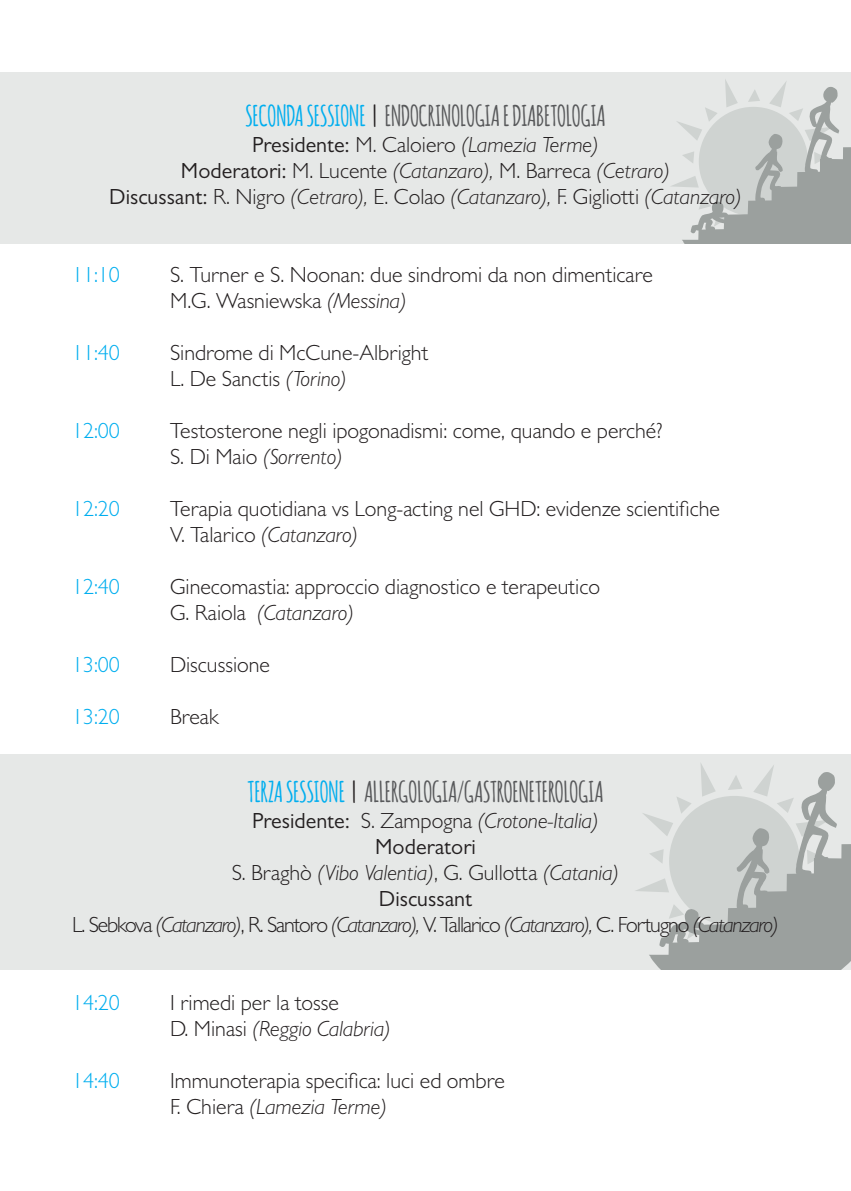
<style>
.page{position:relative;width:851px;height:1191px;background:#fff}
.page>*{position:absolute;margin:0;border:0;box-sizing:border-box;transform-origin:0 0}
.t1{font:700 28px "Amatic";color:#57585a}
.t2{font:300 22px/26px "Gill Sans MT Pro";color:#231f20}
.t3{font:italic 300 22px/26px "Gill Sans MT Pro";letter-spacing:-.05em;color:#231f20;text-align:center}
.t4{font:italic 300 22px/26px "Gill Sans MT Pro";letter-spacing:-.01em;color:#231f20;text-align:center}
.t5{font:300 22px "Gill Sans MT Pro";color:#00aeef}
.s1{color:#00aeef}
.s2{color:#231f20}
.s3{font-weight:400;font-style:normal}
.s4{font-style:normal}
.s5{font-style:italic}
</style>
<div class="page">
<hr style="left:0;top:332px;width:1px;height:225px;background:#e6e8e7">
<div style="left:0;top:72px;width:850px;height:172px;background:#e6e8e7"></div>
<svg style="left:0;top:754px;width:850px;height:215px;background:#dde0df"></svg>
<p class="t1" style="left:245px;top:96px;width:362px"><span class="s1">SECONDA SESSIONE</span> <span class="s2">|</span> ENDOCRINOLOGIA E DIABETOLOGIA</p>
<p class="t4" style="left:109px;top:131px;width:634px"><span class="s3">Presidente:</span> <span class="s4">M. Caloiero</span> (Lamezia Terme)<br><span class="s3">Moderatori:</span> <span class="s4">M. Lucente</span> (Catanzaro), <span class="s4">M. Barreca</span> (Cetraro)<br><span class="s3">Discussant:</span> <span class="s4">R. Nigro</span> (Cetraro), <span class="s4">E. Colao</span> (Catanzaro), <span class="s4">F. Gigliotti</span> (Catanzaro)</p>
<p class="t5" style="left:72px;top:261px;width:49px">11:10</p>
<p class="t2" style="left:170px;top:261px;width:484px">S. Turner e S. Noonan: due sindromi da non dimenticare<br>M.G. Wasniewska <span class="s5">(Messina)</span></p>
<p class="t5" style="left:72px;top:339px;width:49px">11:40</p>
<p class="t2" style="left:170px;top:339px;width:260px">Sindrome di McCune-Albright<br>L. De Sanctis <span class="s5">(Torino)</span></p>
<p class="t5" style="left:72px;top:417px;width:49px">12:00</p>
<p class="t2" style="left:170px;top:417px;width:494px">Testosterone negli ipogonadismi: come, quando e perché?<br>S. Di Maio <span class="s5">(Sorrento)</span></p>
<p class="t5" style="left:72px;top:495px;width:49px">12:20</p>
<p class="t2" style="left:170px;top:495px;width:551px">Terapia quotidiana vs Long-acting nel GHD: evidenze scientifiche<br>V. Talarico <span class="s5">(Catanzaro)</span></p>
<p class="t5" style="left:72px;top:573px;width:49px">12:40</p>
<p class="t2" style="left:170px;top:573px;width:431px">Ginecomastia: approccio diagnostico e terapeutico<br>G. Raiola <span class="s5">(Catanzaro)</span></p>
<p class="t5" style="left:72px;top:651px;width:49px">13:00</p>
<p class="t2" style="left:170px;top:651px;width:101px">Discussione</p>
<p class="t5" style="left:72px;top:703px;width:49px">13:20</p>
<p class="t2" style="left:170px;top:703px;width:50px">Break</p>
<p class="t1" style="left:247px;top:772px;width:357px"><span class="s1">TERZA SESSIONE</span> <span class="s2">|</span> ALLERGOLOGIA/GASTROENETEROLOGIA</p>
<p class="t3" style="left:72px;top:807px;width:708px"><span class="s3">Presidente:</span> <span class="s4">S. Zampogna</span> (Crotone-Italia)<br><span class="s3">Moderatori<br></span><span class="s4">S. Braghò</span> (Vibo Valentia)<span class="s4">, G. Gullotta</span> (Catania)<br><span class="s3">Discussant<br></span><span class="s4">L. Sebkova</span> (Catanzaro)<span class="s4">, R. Santoro</span> (Catanzaro), <span class="s4">V. Tallarico</span> (Catanzaro), <span class="s4">C. Fortugno</span> (Catanzaro)</p>
<p class="t5" style="left:72px;top:989px;width:49px">14:20</p>
<p class="t2" style="left:170px;top:989px;width:222px">I rimedi per la tosse<br>D. Minasi <span class="s5">(Reggio Calabria)</span></p>
<p class="t5" style="left:72px;top:1067px;width:49px">14:40</p>
<p class="t2" style="left:170px;top:1067px;width:336px">Immunoterapia specifica: luci ed ombre<br>F. Chiera <span class="s5">(Lamezia Terme)</span></p>
</div>
